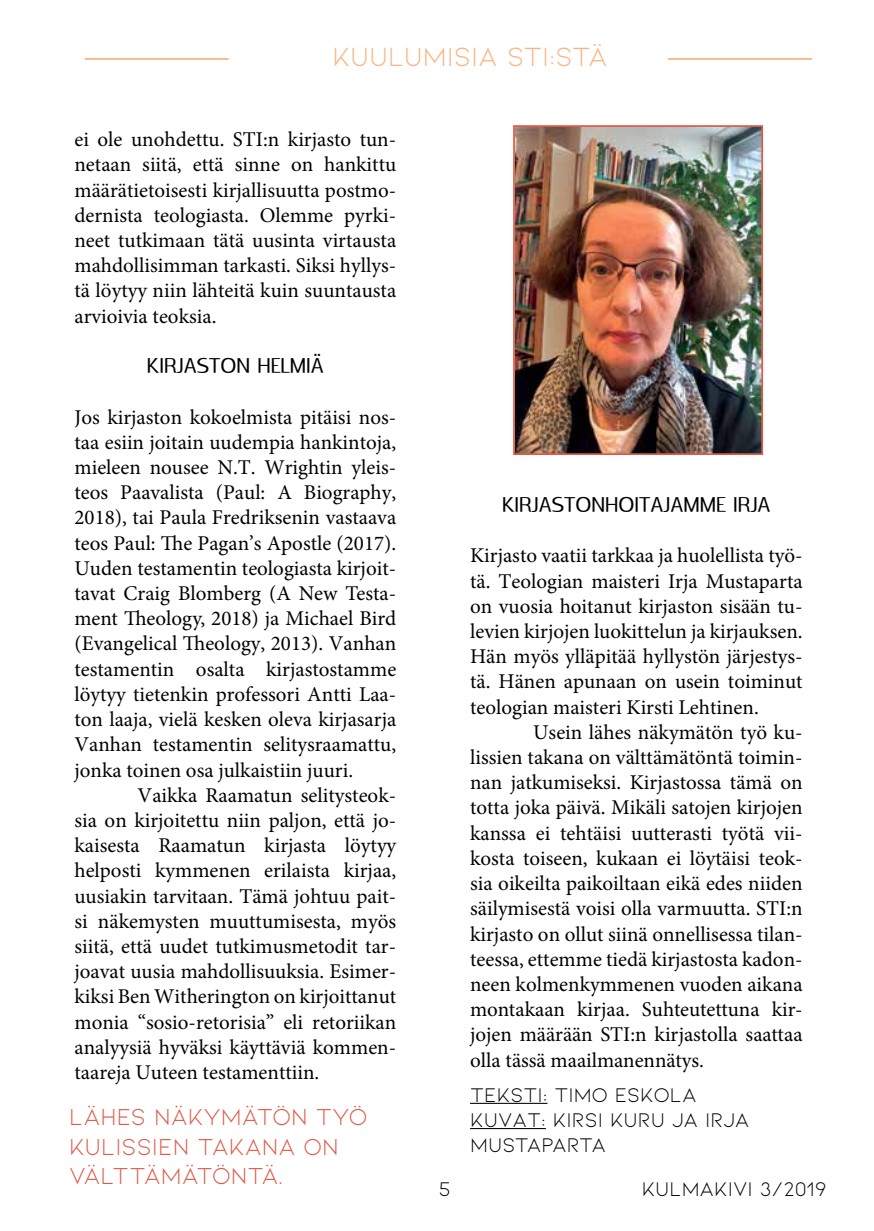
<style>
.page{position:relative;width:874px;height:1231px;background:#fff}
.page>*{position:absolute;margin:0;border:0;box-sizing:border-box;transform-origin:0 0}
.t1{font:28px "Kiona";color:#fab381}
.t2{font:24.5px/29.4px "Kiona";color:#de5b49}
.t3{font:21px/25.2px "Minion Pro";color:#000;text-align:justify}
.t4{font:21px/25.2px "Kiona";color:#000}
.t5{font:21px "Rabelo";color:#000}
</style>
<div class="page">
<hr style="left:85px;top:58px;width:143px;height:2px;background:#fab381">
<hr style="left:667px;top:58px;width:144px;height:2px;background:#fab381">
<hr style="left:470px;top:1102px;width:77px;height:1px;background:#000">
<hr style="left:470px;top:1127px;width:75px;height:1px;background:#000">
<img style="left:516px;top:128px;width:243px;height:324px">
<div style="left:513px;top:125px;width:249px;height:330px;border:2px solid #de5b49"></div>
<h1 class="t1" style="left:332px;top:41px;width:277px">KUULUMISIA STI:STÄ</h1>
<p class="t3" style="left:74px;top:127px;width:323px">ei ole unohdettu. STI:n kirjasto tun&shy;netaan siitä, että sinne on hankittu määrätietoisesti kirjallisuutta postmo&shy;dernista teologiasta. Olemme pyrki&shy;neet tutkimaan tätä uusinta virtausta mahdollisimman tarkasti. Siksi hyllys&shy;tä löytyy niin lähteitä kuin suuntausta arvioivia teoksia.</p>
<p class="t5" style="left:147px;top:353px;width:178px">KIRJASTON HELMIÄ</p>
<p class="t3" style="left:74px;top:404px;width:323px">Jos kirjaston kokoelmista pitäisi nos&shy;taa esiin joitain uudempia hankintoja, mieleen nousee N.T. Wrightin yleis&shy;teos Paavalista (Paul: A Biography, 2018), tai Paula Fredriksenin vastaava teos Paul: The Pagan’s Apostle (2017).<br>Uuden testamentin teologiasta kirjoit&shy;tavat Craig Blomberg (A New Testa&shy;ment Theology, 2018) ja Michael Bird (Evangelical Theology, 2013). Vanhan testamentin osalta kirjastostamme löytyy tietenkin professori Antti Laa&shy;ton laaja, vielä kesken oleva kirjasarja Vanhan testamentin selitysraamattu, jonka toinen osa julkaistiin juuri.</p>
<p class="t3" style="left:74px;top:782px;width:323px;text-indent:63px">Vaikka Raamatun selitysteok&shy;sia on kirjoitettu niin paljon, että jo&shy;kaisesta Raamatun kirjasta löytyy helposti kymmenen erilaista kirjaa, uusiakin tarvitaan. Tämä johtuu pait&shy;si näkemysten muuttumisesta, myös siitä, että uudet tutkimusmetodit tar&shy;joavat uusia mahdollisuuksia. Esimer&shy;kiksi Ben Witherington on kirjoittanut monia “sosio-retorisia” eli retoriikan analyysiä hyväksi käyttäviä kommen&shy;taareja Uuteen testamenttiin.</p>
<p class="t2" style="left:69px;top:1102px;width:299px">LÄHES NÄKYMÄTÖN TYÖ<br>KULISSIEN TAKANA ON<br>VÄLTTÄMÄTÖNTÄ.</p>
<p class="t5" style="left:502px;top:492px;width:270px">KIRJASTONHOITAJAMME IRJA</p>
<p class="t3" style="left:470px;top:543px;width:334px">Kirjasto vaatii tarkkaa ja huolellista työ&shy;tä. Teologian maisteri Irja Mustaparta on vuosia hoitanut kirjaston sisään tu&shy;levien kirjojen luokittelun ja kirjauksen.<br>Hän myös ylläpitää hyllystön järjestys&shy;tä. Hänen apunaan on usein toiminut teologian maisteri Kirsti Lehtinen.</p>
<p class="t3" style="left:470px;top:719px;width:334px;text-indent:63px">Usein lähes näkymätön työ ku&shy;lissien takana on välttämätöntä toimin&shy;nan jatkumiseksi. Kirjastossa tämä on totta joka päivä. Mikäli satojen kirjojen kanssa ei tehtäisi uutterasti työtä vii&shy;kosta toiseen, kukaan ei löytäisi teok&shy;sia oikeilta paikoiltaan eikä edes niiden säilymisestä voisi olla varmuutta. STI:n kirjasto on ollut siinä onnellisessa tilan&shy;teessa, ettemme tiedä kirjastosta kadon&shy;neen kolmenkymmenen vuoden aikana montakaan kirjaa. Suhteutettuna kir&shy;jojen määrään STI:n kirjastolla saattaa olla tässä maailmanennätys.</p>
<p class="t4" style="left:470px;top:1081px;width:281px">TEKSTI: TIMO ESKOLA<br>KUVAT: KIRSI KURU JA IRJA<br>MUSTAPARTA</p>
<p class="t4" style="left:438px;top:1176px;width:13px">5</p>
<p class="t4" style="left:641px;top:1176px;width:186px">KULMAKIVI 3/2019</p>
</div>
